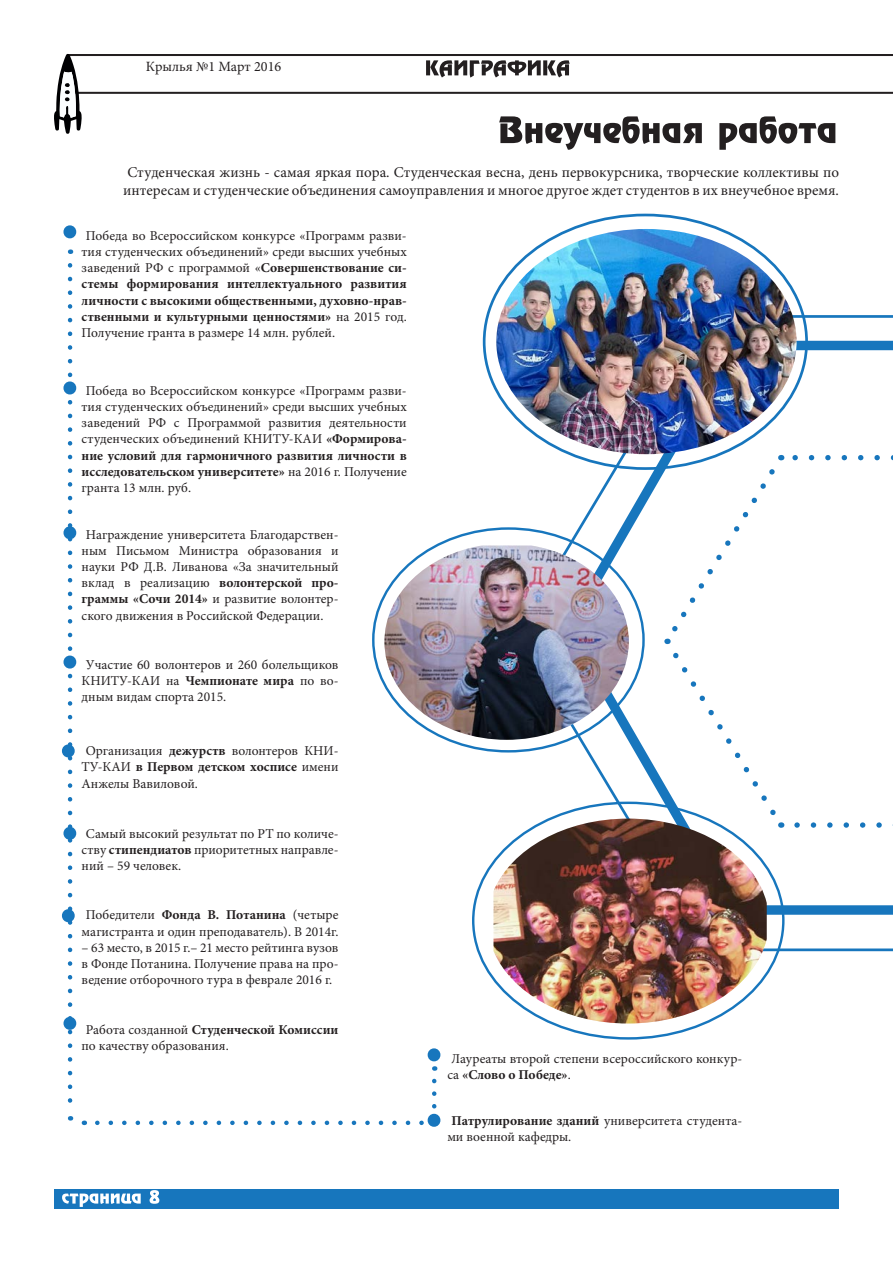
<style>
.page{position:relative;width:893px;height:1263px;background:#fff}
.page>*{position:absolute;margin:0;border:0;box-sizing:border-box;transform-origin:0 0}
.t1{font:30px "Minion Pro";color:#1776bd}
.t2{font:15px/18px "Minion Pro";color:#231f20}
.t3{font:14.1px "Minion Pro";color:#231f20}
.t4{font:13.5px/16.2px "Minion Pro";color:#231f20;text-align:justify}
.s1{font-weight:700}
</style>
<div class="page">
<div style="left:54px;top:1189px;width:785px;height:19px;background:#1776bd"></div>
<svg style="left:514px;top:313px;width:379px;height:639px"></svg>
<svg style="left:664px;top:455px;width:229px;height:373px"></svg>
<img style="left:493px;top:818px;width:274px;height:205px">
<img style="left:384px;top:545px;width:245px;height:195px">
<img style="left:496px;top:229px;width:301px;height:225px">
<svg style="left:97px;top:1120px;width:327px;height:5px"></svg>
<div style="left:63px;top:225px;width:13px;height:13px;border:5px solid #1776bd;border-radius:50%"></div>
<svg style="left:68px;top:265px;width:4px;height:855px"></svg>
<div style="left:63px;top:381px;width:13px;height:13px;border:5px solid #1776bd;border-radius:50%"></div>
<div style="left:64px;top:526px;width:12px;height:13px;border:5px solid #1776bd;border-radius:50%"></div>
<div style="left:64px;top:655px;width:12px;height:13px;border:5px solid #1776bd;border-radius:50%"></div>
<div style="left:62px;top:744px;width:13px;height:13px;border:5px solid #1776bd;border-radius:50%"></div>
<div style="left:63px;top:827px;width:13px;height:13px;border:5px solid #1776bd;border-radius:50%"></div>
<div style="left:62px;top:909px;width:13px;height:13px;border:5px solid #1776bd;border-radius:50%"></div>
<div style="left:64px;top:1017px;width:12px;height:13px;border:5px solid #1776bd;border-radius:50%"></div>
<div style="left:428px;top:1114px;width:12px;height:13px;border:5px solid #1776bd;border-radius:50%"></div>
<svg style="left:431px;top:1081px;width:5px;height:44px"></svg>
<div style="left:428px;top:1048px;width:12px;height:13px;border:5px solid #1776bd;border-radius:50%"></div>
<svg style="left:54px;top:54px;width:839px;height:96px"></svg>
<svg style="left:62px;top:1190px;width:97px;height:17px"></svg>
<p class="t3" style="left:146px;top:57px;width:137px">Крылья №1 Март 2016</p>
<p class="t2" style="left:123px;top:163px;width:717px">Студенческая жизнь - самая яркая пора. Студенческая весна, день первокурсника, творческие коллективы по интересам и студенческие объединения самоуправления и многое другое ждет студентов в их внеучебное время.</p>
<h1 class="t1" style="left:64px;top:209px;width:13px">•</h1>
<p class="t4" style="left:82px;top:227px;width:327px;text-indent:4px">Победа во Всероссийском конкурсе «Программ разви&shy;тия студенческих объединений» среди высших учебных заведений РФ с программой «<span class="s1">Совершенствование си&shy;стемы формирования интеллектуального развития личности с высокими общественными, духовно-нрав&shy;ственными и культурными ценностями»</span> на 2015 год.<br>Получение гранта в размере 14 млн. рублей.</p>
<h1 class="t1" style="left:64px;top:510px;width:13px">•</h1>
<p class="t4" style="left:82px;top:382px;width:327px;text-indent:4px">Победа во Всероссийском конкурсе «Программ разви&shy;тия студенческих объединений» среди высших учебных заведений РФ с Программой развития деятельности студенческих объединений КНИТУ-КАИ <span class="s1">«Формирова&shy;ние условий для гармоничного развития личности в исследовательском университете»</span> на 2016 г. Получение гранта 13 млн. руб.</p>
<p class="t4" style="left:82px;top:526px;width:258px;text-indent:4px">Награждение университета Благодарствен&shy;ным Письмом Министра образования и науки РФ Д.В. Ливанова «За значительный вклад в реализацию <span class="s1">волонтерской про&shy;граммы «Сочи 2014»</span> и развитие волонтер&shy;ского движения в Российской Федерации.</p>
<p class="t4" style="left:82px;top:657px;width:258px;text-indent:4px">Участие 60 волонтеров и 260 болельщиков КНИТУ-КАИ на <span class="s1">Чемпионате мира</span> по во&shy;дным видам спорта 2015.</p>
<h1 class="t1" style="left:62px;top:728px;width:13px">•</h1>
<p class="t4" style="left:82px;top:743px;width:258px;text-indent:4px">Организация <span class="s1">дежурств</span> волонтеров КНИ-ТУ-КАИ <span class="s1">в Первом детском хосписе</span> имени Анжелы Вавиловой.</p>
<h1 class="t1" style="left:64px;top:810px;width:13px">•</h1>
<h1 class="t1" style="left:62px;top:892px;width:13px">•</h1>
<h1 class="t1" style="left:64px;top:1000px;width:13px">•</h1>
<p class="t4" style="left:82px;top:825px;width:258px;text-indent:4px">Самый высокий результат по РТ по количе&shy;ству <span class="s1">стипендиатов</span> приоритетных направле&shy;ний – 59 человек.</p>
<p class="t4" style="left:82px;top:907px;width:258px;text-align:center">Победители <span class="s1">Фонда В. Потанина</span> (четыре магистранта и один преподаватель). В 2014г.</p>
<p class="t4" style="left:82px;top:939px;width:258px">– 63 место, в 2015 г.– 21 место рейтинга вузов в Фонде Потанина. Получение права на про&shy;ведение отборочного тура в феврале 2016 г.</p>
<p class="t4" style="left:82px;top:1021px;width:258px;text-indent:4px">Работа созданной <span class="s1">Студенческой Комиссии </span>по качеству образования.</p>
<h1 class="t1" style="left:428px;top:1032px;width:13px">•</h1>
<h1 class="t1" style="left:428px;top:1097px;width:13px">•</h1>
<p class="t4" style="left:447px;top:1050px;width:296px;text-indent:4px">Лауреаты второй степени всероссийского конкур&shy;са <span class="s1">«Слово о Победе»</span>.</p>
<p class="t4" style="left:447px;top:1112px;width:296px;text-indent:4px"><span class="s1">Патрулирование зданий</span> университета студента&shy;ми военной кафедры.</p>
</div>
